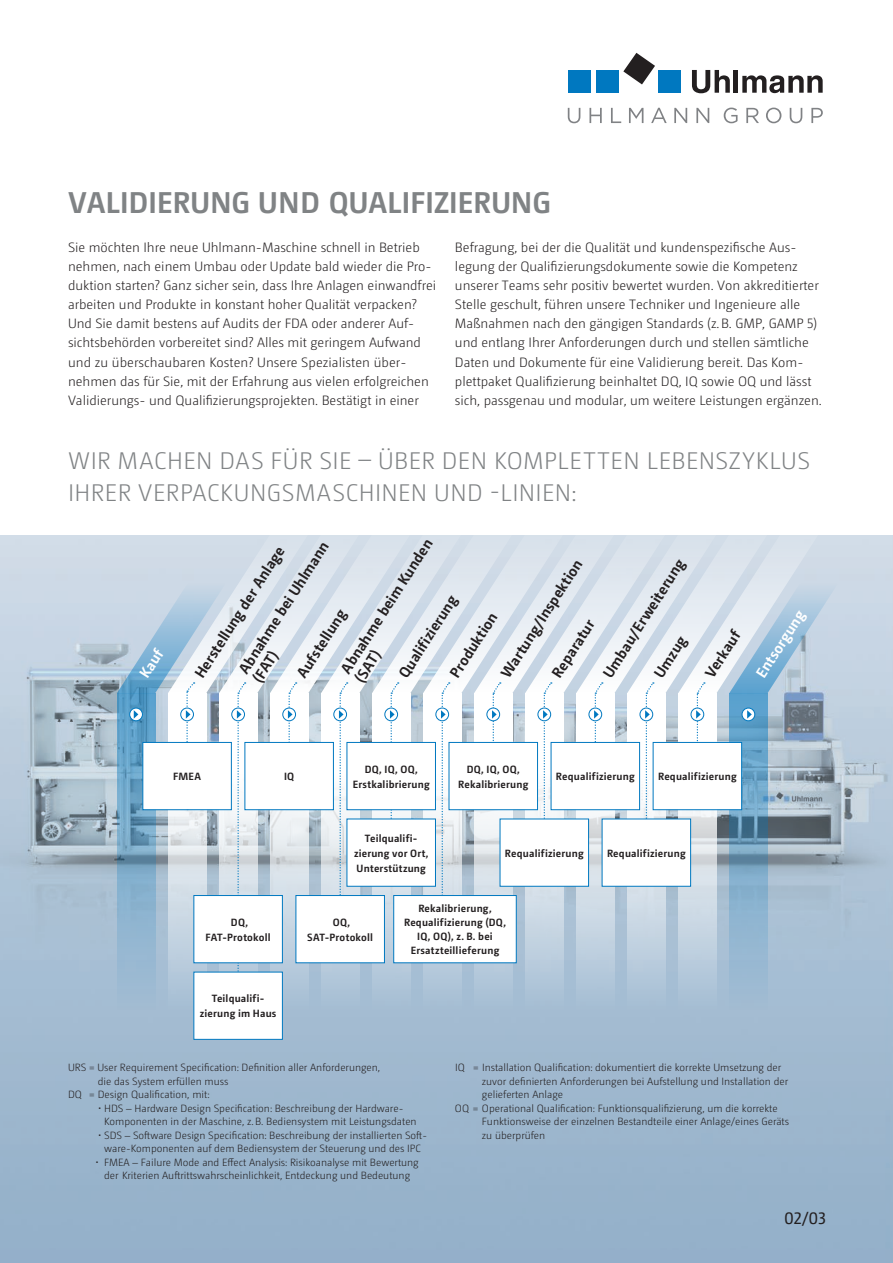
<style>
.page{position:relative;width:893px;height:1263px;background:#fff}
.page>*{position:absolute;margin:0;border:0;box-sizing:border-box;transform-origin:0 0}
.t1{font:700 30px "Camingo Dos Pro";letter-spacing:.005em;color:#808385}
.t2{font:300 24px/32px "Camingo Dos Pro";letter-spacing:.02em;color:#808385}
.t3{font:16.5px "Camingo Dos Pro";color:#231f20}
.t4{font:700 15px/16.8px "Camingo Dos Pro";color:#231f20}
.t5{font:700 15px "Camingo Dos Pro";color:#fff}
.t6{font:300 13.5px/19.2px "Camingo Dos Pro";color:#231f20}
.t7{font:300 10.5px/13.5px "Camingo Dos Pro";color:#231f20;text-align:center}
.t8{font:700 10.5px/15px "Camingo Dos Pro";letter-spacing:.015em;color:#231f20;text-align:center}
</style>
<div class="page">
<img style="left:0;top:536px;width:893px;height:727px">
<svg style="left:623px;top:53px;width:32px;height:31px"></svg>
<div style="left:568px;top:70px;width:22px;height:23px;background:#0078c0"></div>
<div style="left:596px;top:70px;width:23px;height:23px;background:#0078c0"></div>
<div style="left:658px;top:70px;width:23px;height:23px;background:#0078c0"></div>
<svg style="left:692px;top:70px;width:38px;height:23px"></svg>
<hr style="left:734px;top:70px;width:4px;height:23px;background:#231f20">
<svg style="left:742px;top:75px;width:81px;height:18px"></svg>
<svg style="left:568px;top:108px;width:255px;height:15px"></svg>
<svg style="left:270px;top:693px;width:38px;height:316px"></svg>
<svg style="left:321px;top:693px;width:38px;height:316px"></svg>
<svg style="left:372px;top:693px;width:38px;height:316px"></svg>
<svg style="left:423px;top:693px;width:38px;height:316px"></svg>
<svg style="left:474px;top:693px;width:38px;height:316px"></svg>
<svg style="left:525px;top:693px;width:38px;height:316px"></svg>
<svg style="left:576px;top:693px;width:38px;height:316px"></svg>
<svg style="left:627px;top:693px;width:38px;height:316px"></svg>
<svg style="left:678px;top:693px;width:38px;height:316px"></svg>
<svg style="left:729px;top:693px;width:38px;height:316px;background:#79a7c6"></svg>
<svg style="left:265px;top:535px;width:5px;height:158px"></svg>
<svg style="left:270px;top:535px;width:51px;height:158px"></svg>
<svg style="left:321px;top:535px;width:51px;height:158px"></svg>
<svg style="left:372px;top:535px;width:51px;height:158px"></svg>
<svg style="left:423px;top:535px;width:51px;height:158px"></svg>
<svg style="left:474px;top:535px;width:51px;height:158px"></svg>
<svg style="left:525px;top:535px;width:51px;height:158px"></svg>
<svg style="left:576px;top:535px;width:51px;height:158px"></svg>
<svg style="left:627px;top:535px;width:51px;height:158px"></svg>
<svg style="left:678px;top:535px;width:215px;height:158px"></svg>
<svg style="left:729px;top:535px;width:148px;height:158px;background:#c4d5e4"></svg>
<svg style="left:283px;top:708px;width:13px;height:13px"></svg>
<div style="left:282px;top:708px;width:14px;height:13px;border:1px solid #0078c0;border-radius:50%"></div>
<svg style="left:334px;top:708px;width:13px;height:13px"></svg>
<div style="left:333px;top:708px;width:14px;height:13px;border:1px solid #0078c0;border-radius:50%"></div>
<svg style="left:385px;top:708px;width:13px;height:13px"></svg>
<div style="left:384px;top:708px;width:14px;height:13px;border:1px solid #0078c0;border-radius:50%"></div>
<svg style="left:436px;top:708px;width:13px;height:13px"></svg>
<div style="left:435px;top:708px;width:14px;height:13px;border:1px solid #0078c0;border-radius:50%"></div>
<svg style="left:487px;top:708px;width:13px;height:13px"></svg>
<div style="left:486px;top:708px;width:14px;height:13px;border:1px solid #0078c0;border-radius:50%"></div>
<svg style="left:538px;top:708px;width:13px;height:13px"></svg>
<div style="left:537px;top:708px;width:14px;height:13px;border:1px solid #0078c0;border-radius:50%"></div>
<svg style="left:589px;top:708px;width:13px;height:13px"></svg>
<div style="left:588px;top:708px;width:14px;height:13px;border:1px solid #0078c0;border-radius:50%"></div>
<svg style="left:640px;top:708px;width:13px;height:13px"></svg>
<div style="left:639px;top:708px;width:14px;height:13px;border:1px solid #0078c0;border-radius:50%"></div>
<div style="left:691px;top:708px;width:13px;height:13px;background:#fff;border-radius:50%"></div>
<div style="left:691px;top:708px;width:13px;height:13px;border:1px solid #0078c0;border-radius:50%"></div>
<div style="left:742px;top:708px;width:13px;height:13px;background:#fff;border-radius:50%"></div>
<div style="left:742px;top:708px;width:13px;height:13px;border:1px solid #0078c0;border-radius:50%"></div>
<svg style="left:117px;top:535px;width:148px;height:482px"></svg>
<svg style="left:288px;top:682px;width:9px;height:60px"></svg>
<svg style="left:339px;top:682px;width:9px;height:213px"></svg>
<svg style="left:390px;top:682px;width:9px;height:137px"></svg>
<svg style="left:441px;top:682px;width:9px;height:213px"></svg>
<svg style="left:492px;top:682px;width:9px;height:60px"></svg>
<svg style="left:543px;top:682px;width:9px;height:137px"></svg>
<svg style="left:594px;top:682px;width:9px;height:60px"></svg>
<svg style="left:645px;top:682px;width:9px;height:137px"></svg>
<svg style="left:696px;top:682px;width:9px;height:60px"></svg>
<svg style="left:747px;top:710px;width:5px;height:9px"></svg>
<div style="left:244px;top:742px;width:90px;height:68px;background:#fff;border:1px solid #0078c0"></div>
<div style="left:500px;top:819px;width:89px;height:68px;background:#fff;border:1px solid #0078c0"></div>
<div style="left:602px;top:819px;width:89px;height:68px;background:#fff;border:1px solid #0078c0"></div>
<div style="left:653px;top:742px;width:89px;height:68px;background:#fff;border:1px solid #0078c0"></div>
<div style="left:551px;top:742px;width:89px;height:68px;background:#fff;border:1px solid #0078c0"></div>
<div style="left:449px;top:742px;width:89px;height:68px;background:#fff;border:1px solid #0078c0"></div>
<div style="left:393px;top:895px;width:124px;height:68px;background:#fff;border:1px solid #0078c0"></div>
<div style="left:296px;top:895px;width:89px;height:68px;background:#fff;border:1px solid #0078c0"></div>
<div style="left:193px;top:972px;width:90px;height:68px;background:#fff;border:1px solid #0078c0"></div>
<div style="left:347px;top:819px;width:89px;height:68px;background:#fff;border:1px solid #0078c0"></div>
<div style="left:347px;top:742px;width:89px;height:68px;background:#fff;border:1px solid #0078c0"></div>
<div style="left:193px;top:895px;width:90px;height:68px;background:#fff;border:1px solid #0078c0"></div>
<h1 class="t1" style="left:68px;top:185px;width:484px">VALIDIERUNG UND QUALIFIZIERUNG</h1>
<p class="t6" style="left:68px;top:237px;width:370px">Sie möchten Ihre neue Uhlmann-Maschine schnell in Betrieb nehmen, nach einem Umbau oder Update bald wieder die Pro&shy;duktion starten? Ganz sicher sein, dass Ihre Anlagen einwandfrei arbeiten und Produkte in konstant hoher Qualität verpacken?<br>Und Sie damit bestens auf Audits der FDA oder anderer Auf&shy;sichtsbehörden vorbereitet sind? Alles mit geringem Aufwand und zu überschaubaren Kosten? Unsere Spezialisten über&shy;nehmen das für Sie, mit der Erfahrung aus vielen erfolgreichen Validierungs- und Qualifizierungsprojekten. Bestätigt in einer</p>
<p class="t6" style="left:455px;top:237px;width:368px">Befragung, bei der die Qualität und kundenspezifische Aus&shy;legung der Qualifizierungsdokumente sowie die Kompetenz unserer Teams sehr positiv bewertet wurden. Von akkreditierter Stelle geschult, führen unsere Techniker und Ingenieure alle Maßnahmen nach den gängigen Standards (z. B. GMP, GAMP 5) und entlang Ihrer Anforderungen durch und stellen sämtliche Daten und Dokumente für eine Validierung bereit. Das Kom&shy;plettpaket Qualifizierung beinhaltet DQ, IQ sowie OQ und lässt sich, passgenau und modular, um weitere Leistungen ergänzen.</p>
<h2 class="t2" style="left:68px;top:444px;width:743px">WIR MACHEN DAS FÜR SIE – ÜBER DEN KOMPLETTEN LEBENSZYKLUS<br>IHRER VERPACKUNGSMASCHINEN UND -LINIEN:</h2>
<p class="t5" style="left:135px;top:671px;width:32px;rotate:-57deg">Kauf</p>
<p class="t4" style="left:337px;top:667px;width:158px;rotate:-57deg">Abnahme beim Kunden (SAT)</p>
<p class="t4" style="left:235px;top:667px;width:155px;rotate:-57deg">Abnahme bei Uhlmann (FAT)</p>
<p class="t4" style="left:191px;top:671px;width:154px;rotate:-57deg">Herstellung der Anlage</p>
<p class="t4" style="left:599px;top:671px;width:139px;rotate:-57deg">Umbau/Erweiterung</p>
<p class="t4" style="left:497px;top:671px;width:139px;rotate:-57deg">Wartung/Inspektion</p>
<p class="t4" style="left:395px;top:671px;width:96px;rotate:-57deg">Qualifizierung</p>
<p class="t4" style="left:293px;top:671px;width:79px;rotate:-57deg">Aufstellung</p>
<p class="t4" style="left:446px;top:671px;width:76px;rotate:-57deg">Produktion</p>
<p class="t4" style="left:548px;top:671px;width:67px;rotate:-57deg">Reparatur</p>
<p class="t4" style="left:650px;top:671px;width:48px;rotate:-57deg">Umzug</p>
<p class="t4" style="left:701px;top:671px;width:54px;rotate:-57deg">Verkauf</p>
<p class="t5" style="left:752px;top:671px;width:78px;rotate:-57deg">Entsorgung</p>
<p class="t8" style="left:173px;top:769px;width:29px">FMEA</p>
<p class="t8" style="left:284px;top:769px;width:12px">IQ</p>
<p class="t8" style="left:353px;top:761px;width:78px">DQ, IQ, OQ,<br>Erstkalibrierung</p>
<p class="t8" style="left:458px;top:761px;width:72px">DQ, IQ, OQ,<br>Rekalibrierung</p>
<p class="t8" style="left:556px;top:769px;width:80px">Requalifizierung</p>
<p class="t8" style="left:658px;top:769px;width:80px">Requalifizierung</p>
<p class="t8" style="left:206px;top:914px;width:67px">DQ,<br>FAT-Protokoll</p>
<p class="t8" style="left:200px;top:991px;width:78px">Teilqualifi&shy;zierung im Haus</p>
<p class="t8" style="left:354px;top:830px;width:76px">Teilqualifi&shy;zierung vor Ort,<br>Unterstützung</p>
<p class="t8" style="left:505px;top:845px;width:80px">Requalifizierung</p>
<p class="t8" style="left:607px;top:845px;width:80px">Requalifizierung</p>
<p class="t8" style="left:307px;top:914px;width:67px">OQ,<br>SAT-Protokoll</p>
<p class="t8" style="left:404px;top:901px;width:103px;line-height:14px">Rekalibrierung,<br>Requalifizierung (DQ,<br>IQ, OQ), z. B. bei<br>Ersatzteillieferung</p>
<p class="t7" style="left:68px;top:1060px;width:314px">URS = User Requirement Specification: Definition aller Anforderungen,</p>
<p class="t7" style="left:98px;top:1074px;width:132px">die das System erfüllen muss</p>
<p class="t7" style="left:68px;top:1088px;width:143px">DQ = Design Qualification, mit:</p>
<p class="t7" style="left:104px;top:1101px;width:314px;text-align:left;text-indent:-6px">• HDS – Hardware Design Specification: Beschreibung der Hardware-<br>Komponenten in der Maschine, z.B. Bediensystem mit Leistungsdaten</p>
<p class="t7" style="left:98px;top:1128px;width:331px">• SDS – Software Design Specification: Beschreibung der installierten Soft&shy;ware-Komponenten auf dem Bediensystem der Steuerung und des IPC</p>
<p class="t7" style="left:95px;top:1155px;width:325px">• FMEA – Failure Mode and Effect Analysis: Risikoanalyse mit Bewertung der Kriterien Auftrittswahrscheinlichkeit, Entdeckung und Bedeutung</p>
<p class="t7" style="left:455px;top:1061px;width:328px">IQ = Installation Qualification: dokumentiert die korrekte Umsetzung der</p>
<p class="t7" style="left:482px;top:1074px;width:308px">zuvor definierten Anforderungen bei Aufstellung und Installation der</p>
<p class="t7" style="left:482px;top:1088px;width:83px">gelieferten Anlage</p>
<p class="t7" style="left:455px;top:1101px;width:324px">OQ = Operational Qualification: Funktionsqualifizierung, um die korrekte</p>
<p class="t7" style="left:482px;top:1115px;width:309px">Funktionsweise der einzelnen Bestandteile einer Anlage/eines Geräts</p>
<p class="t7" style="left:482px;top:1128px;width:65px">zu überprüfen</p>
<p class="t3" style="left:784px;top:1209px;width:43px">02/03</p>
</div>
